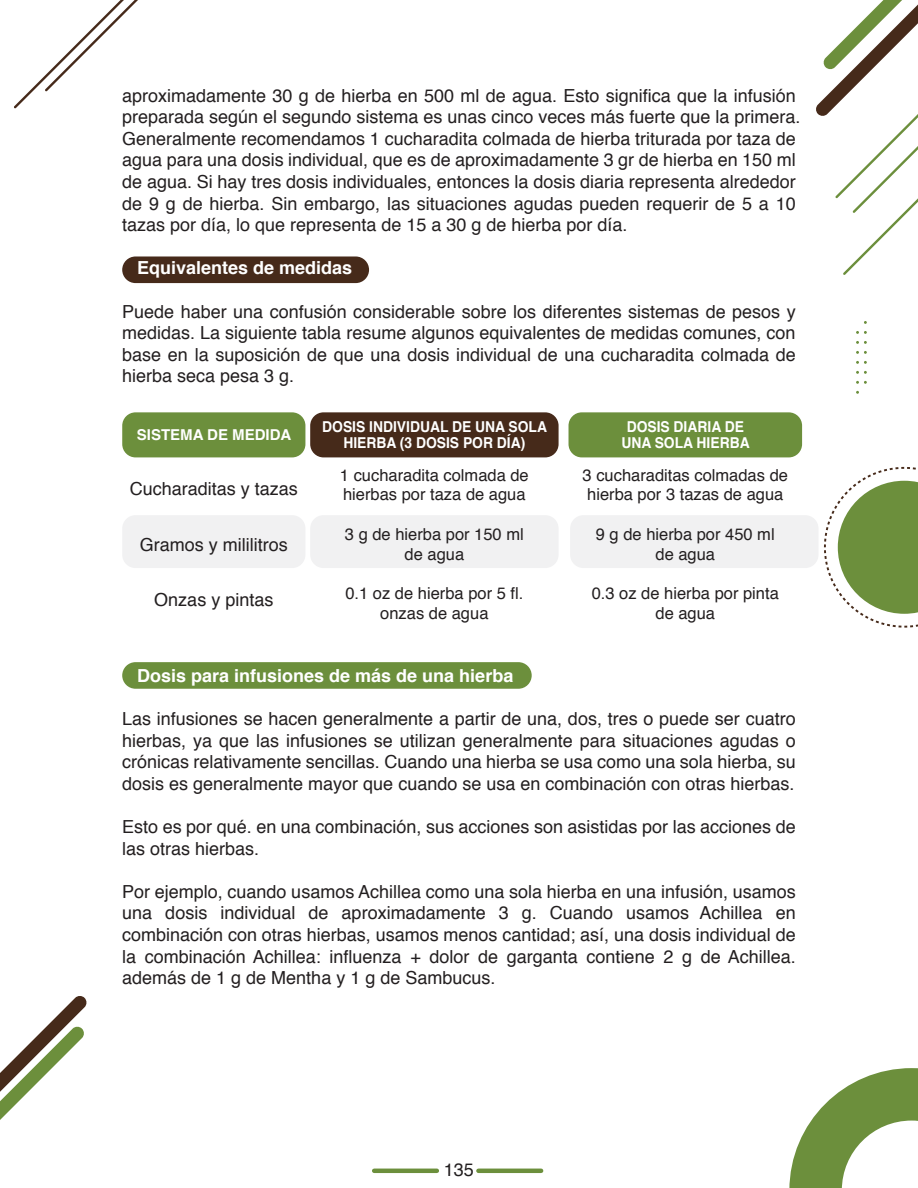
<style>
.page{position:relative;width:918px;height:1188px;background:#fff}
.page>*{position:absolute;margin:0;border:0;box-sizing:border-box;transform-origin:0 0}
.t1{font:18px/21.6px "Helvetica";color:#231f20;text-align:justify}
.t2{font:700 18px "Helvetica";color:#fff}
.t3{font:16.5px/19.8px "Helvetica";color:#231f20;text-align:center}
.t4{font:700 15px/16.5px "Helvetica";color:#fff;text-align:center;scale:.92 1}
.t5{font:700 15px "Helvetica";color:#fff}
</style>
<div class="page">
<div style="left:122px;top:256px;width:247px;height:27px;background:#462a1a;border-radius:13px"></div>
<div style="left:122px;top:662px;width:410px;height:27px;background:#6c8f3c;border-radius:13px"></div>
<svg style="left:14px;top:0;width:124px;height:108px"></svg>
<svg style="left:789px;top:1068px;width:129px;height:120px"></svg>
<svg style="left:824px;top:467px;width:94px;height:161px"></svg>
<svg style="left:856px;top:331px;width:11px;height:3px"></svg>
<svg style="left:856px;top:341px;width:11px;height:3px"></svg>
<svg style="left:856px;top:351px;width:11px;height:3px"></svg>
<svg style="left:856px;top:361px;width:11px;height:3px"></svg>
<svg style="left:856px;top:371px;width:11px;height:3px"></svg>
<svg style="left:856px;top:381px;width:11px;height:3px"></svg>
<svg style="left:0;top:996px;width:87px;height:124px"></svg>
<svg style="left:816px;top:0;width:102px;height:275px"></svg>
<hr style="left:478px;top:1169px;width:63px;height:4px;background:#6c8f3c">
<hr style="left:374px;top:1169px;width:63px;height:4px;background:#6c8f3c">
<div style="left:122px;top:412px;width:183px;height:45px;background:#6c8f3c;border-radius:13px"></div>
<div style="left:310px;top:412px;width:249px;height:45px;background:#462a1a;border-radius:13px"></div>
<div style="left:569px;top:412px;width:233px;height:45px;background:#6c8f3c;border-radius:13px"></div>
<div style="left:310px;top:515px;width:249px;height:53px;background:#f1f1f2;border-radius:13px"></div>
<div style="left:122px;top:515px;width:183px;height:53px;background:#f1f1f2;border-radius:13px"></div>
<div style="left:570px;top:515px;width:249px;height:53px;background:#f1f1f2;border-radius:13px"></div>
<p class="t1" style="left:122px;top:85px;width:680px;text-align:left">aproximadamente 30 g de hierba en 500 ml de agua. Esto significa que la infusión preparada según el segundo sistema es unas cinco veces más fuerte que la primera.<br>Generalmente recomendamos 1 cucharadita colmada de hierba triturada por taza de agua para una dosis individual, que es de aproximadamente 3 gr de hierba en 150 ml de agua. Si hay tres dosis individuales, entonces la dosis diaria representa alrededor de 9 g de hierba. Sin embargo, las situaciones agudas pueden requerir de 5 a 10 tazas por día, lo que representa de 15 a 30 g de hierba por día.</p>
<p class="t2" style="left:137px;top:253px;width:217px">Equivalentes de medidas</p>
<p class="t1" style="left:122px;top:301px;width:675px">Puede haber una confusión considerable sobre los diferentes sistemas de pesos y medidas. La siguiente tabla resume algunos equivalentes de medidas comunes, con base en la suposición de que una dosis individual de una cucharadita colmada de hierba seca pesa 3 g.</p>
<p class="t5" style="left:137px;top:423px;width:156px">SISTEMA DE MEDIDA</p>
<p class="t4" style="left:322px;top:419px;width:246px">DOSIS INDIVIDUAL DE UNA SOLA<br>HIERBA (3 DOSIS POR DÍA)</p>
<p class="t1" style="left:130px;top:479px;width:170px">Cucharaditas y tazas</p>
<p class="t1" style="left:140px;top:534px;width:149px">Gramos y mililitros</p>
<p class="t1" style="left:154px;top:590px;width:121px">Onzas y pintas</p>
<p class="t3" style="left:340px;top:465px;width:190px;text-align:left">1 cucharadita colmada de hierbas por taza de agua</p>
<p class="t3" style="left:345px;top:525px;width:180px">3 g de hierba por 150 ml de agua</p>
<p class="t3" style="left:345px;top:584px;width:179px">0.1 oz de hierba por 5 fl. onzas de agua</p>
<p class="t4" style="left:621px;top:419px;width:141px">DOSIS DIARIA DE<br>UNA SOLA HIERBA</p>
<p class="t3" style="left:583px;top:465px;width:207px;text-align:left">3 cucharaditas colmadas de hierba por 3 tazas de agua</p>
<p class="t3" style="left:596px;top:525px;width:180px">9 g de hierba por 450 ml de agua</p>
<p class="t3" style="left:592px;top:584px;width:189px">0.3 oz de hierba por pinta de agua</p>
<p class="t2" style="left:137px;top:661px;width:378px">Dosis para infusiones de más de una hierba</p>
<p class="t1" style="left:122px;top:708px;width:675px">Las infusiones se hacen generalmente a partir de una, dos, tres o puede ser cuatro hierbas, ya que las infusiones se utilizan generalmente para situaciones agudas o crónicas relativamente sencillas. Cuando una hierba se usa como una sola hierba, su dosis es generalmente mayor que cuando se usa en combinación con otras hierbas.</p>
<p class="t1" style="left:122px;top:816px;width:675px">Esto es por qué. en una combinación, sus acciones son asistidas por las acciones de las otras hierbas.</p>
<p class="t1" style="left:122px;top:881px;width:675px">Por ejemplo, cuando usamos Achillea como una sola hierba en una infusión, usamos una dosis individual de aproximadamente 3 g. Cuando usamos Achillea en combinación con otras hierbas, usamos menos cantidad; así, una dosis individual de la combinación Achillea: influenza + dolor de garganta contiene 2 g de Achillea. además de 1 g de Mentha y 1 g de Sambucus.</p>
<p class="t1" style="left:444px;top:1160px;width:32px">135</p>
</div>
